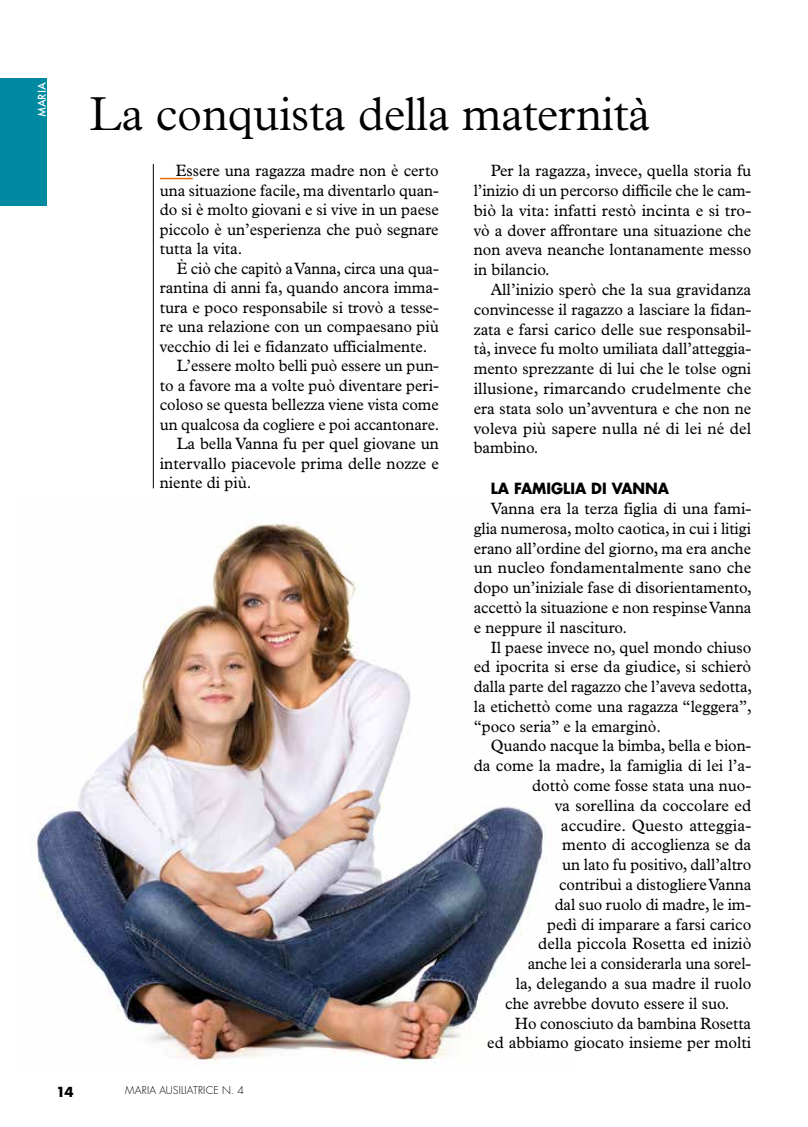
<style>
.page{position:relative;width:808px;height:1127px;background:#fff}
.page>*{position:absolute;margin:0;border:0;box-sizing:border-box;transform-origin:0 0}
.t1{font:300 48px "Plantin";color:#000;scale:.96 1}
.t2{font:16.5px/19.8px "Plantin";color:#000;text-align:justify;scale:.96 1}
.t3{font:16.5px/19.8px "Plantin";color:#000;text-align:justify}
.t4{font:16.5px "Plantin";color:#000;scale:.95 1}
.t5{font:16.5px "Plantin";color:#000;scale:.94 1}
.t6{font:700 15px "Futura";color:#000;scale:.96 1}
.t7{font:700 13.5px "Futura";color:#000}
.t8{font:300 10.5px "Futura";letter-spacing:.01em;color:#000}
.t9{font:500 10.5px "Futura";color:#fff}
</style>
<div class="page">
<img style="left:37px;top:522px;width:510px;height:543px">
<div style="left:0;top:79px;width:47px;height:127px;background:#008aa1"></div>
<hr style="left:160px;top:178px;width:33px;height:1px;background:#eb690b">
<hr style="left:153px;top:164px;width:1px;height:324px;background:#000">
<p class="t9" style="left:35px;top:117px;width:37px;rotate:-90deg">MARIA</p>
<h1 class="t1" style="left:90px;top:87px;width:585px">La conquista della maternità</h1>
<p class="t2" style="left:474px;top:161px;width:291px;text-indent:17px">Per la ragazza, invece, quella storia fu l’inizio di un percorso difficile che le cam&shy;biò la vita: infatti restò incinta e si tro&shy;vò a dover affrontare una situazione che non aveva neanche lontanamente messo in bilancio.</p>
<p class="t3" style="left:474px;top:280px;width:279px;text-indent:17px">All’inizio sperò che la sua gravidanza convincesse il ragazzo a lasciare la fidan&shy;zata e farsi carico delle sue responsabil&shy;tà, invece fu molto umiliata dall’atteggia&shy;mento sprezzante di lui che le tolse ogni illusione, rimarcando crudelmente che era stata solo un’avventura e che non ne voleva più sapere nulla né di lei né del bambino.</p>
<p class="t6" style="left:491px;top:478px;width:187px">LA FAMIGLIA DI VANNA</p>
<p class="t3" style="left:474px;top:499px;width:280px;text-indent:17px">Vanna era la terza figlia di una fami&shy;glia numerosa, molto caotica, in cui i litigi erano all’ordine del giorno, ma era anche un nucleo fondamentalmente sano che dopo un’iniziale fase di disorientamento, accettò la situazione e non respinse Vanna e neppure il nascituro.</p>
<p class="t2" style="left:474px;top:637px;width:291px;text-indent:17px">Il paese invece no, quel mondo chiuso ed ipocrita si erse da giudice, si schierò dalla parte del ragazzo che l’aveva sedotta, la etichettò come una ragazza “leggera”, “poco seria” e la emarginò.</p>
<p class="t4" style="left:491px;top:736px;width:276px">Quando nacque la bimba, bella e bion-</p>
<p class="t3" style="left:474px;top:756px;width:279px">da come la madre, la famiglia di lei l’a-</p>
<p class="t2" style="left:532px;top:776px;width:230px">dottò come fosse stata una nuo-</p>
<p class="t3" style="left:555px;top:795px;width:198px">va sorellina da coccolare ed</p>
<p class="t3" style="left:561px;top:815px;width:192px">accudire. Questo atteggia-</p>
<p class="t3" style="left:562px;top:835px;width:190px">mento di accoglienza se da</p>
<p class="t4" style="left:562px;top:855px;width:200px">un lato fu positivo, dall’altro</p>
<p class="t4" style="left:559px;top:875px;width:204px">contribuì a distogliere Vanna</p>
<p class="t4" style="left:555px;top:895px;width:208px">dal suo ruolo di madre, le im-</p>
<p class="t2" style="left:547px;top:914px;width:214px">pedì di imparare a farsi carico</p>
<p class="t3" style="left:538px;top:934px;width:215px">della piccola Rosetta ed iniziò</p>
<p class="t5" style="left:528px;top:954px;width:239px">anche lei a considerarla una sorel-</p>
<p class="t2" style="left:516px;top:973px;width:247px">la, delegando a sua madre il ruolo</p>
<p class="t2" style="left:505px;top:993px;width:235px">che avrebbe dovuto essere il suo.</p>
<p class="t4" style="left:515px;top:1013px;width:250px">Ho conosciuto da bambina Rosetta</p>
<p class="t2" style="left:487px;top:1033px;width:276px">ed abbiamo giocato insieme per molti</p>
<p class="t2" style="left:160px;top:161px;width:292px;text-indent:16px">Essere una ragazza madre non è certo una situazione facile, ma diventarlo quan&shy;do si è molto giovani e si vive in un paese piccolo è un’esperienza che può segnare tutta la vita.</p>
<p class="t5" style="left:177px;top:259px;width:280px">È ciò che capitò a Vanna, circa una qua-</p>
<p class="t2" style="left:160px;top:278px;width:292px">rantina di anni fa, quando ancora imma-</p>
<p class="t2" style="left:160px;top:297px;width:292px">tura e poco responsabile si trovò a tesse-</p>
<p class="t2" style="left:160px;top:317px;width:292px">re una relazione con un compaesano più</p>
<p class="t2" style="left:160px;top:336px;width:280px">vecchio di lei e fidanzato ufficialmente.</p>
<p class="t4" style="left:177px;top:356px;width:277px">L’essere molto belli può essere un pun-</p>
<p class="t2" style="left:160px;top:375px;width:292px">to a favore ma a volte può diventare peri-</p>
<p class="t4" style="left:160px;top:395px;width:295px">coloso se questa bellezza viene vista come</p>
<p class="t5" style="left:160px;top:415px;width:299px">un qualcosa da cogliere e poi accantonare.</p>
<p class="t2" style="left:177px;top:434px;width:274px">La bella Vanna fu per quel giovane un</p>
<p class="t3" style="left:160px;top:453px;width:281px">intervallo piacevole prima delle nozze e</p>
<p class="t2" style="left:160px;top:473px;width:97px">niente di più.</p>
<p class="t7" style="left:56px;top:1083px;width:19px">14</p>
<p class="t8" style="left:125px;top:1084px;width:120px">MARIA AUSILIATRICE N. 4</p>
</div>
